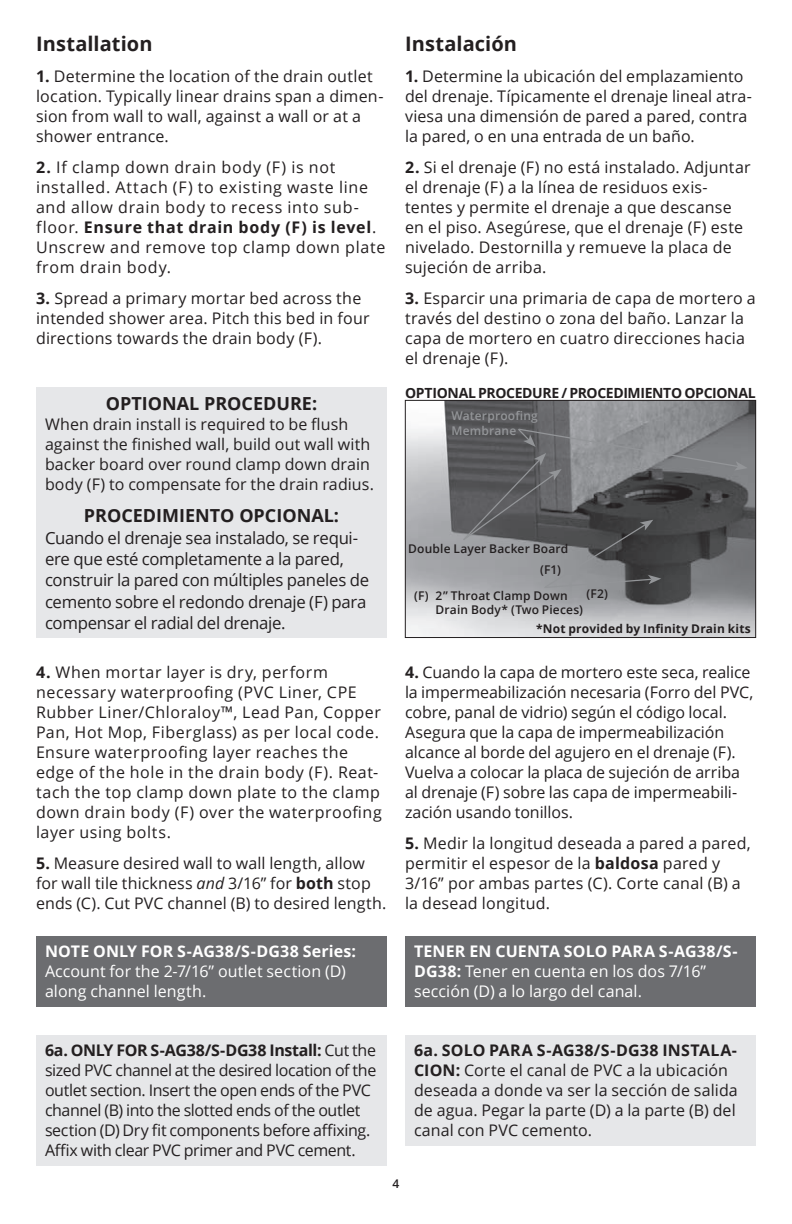
<style>
.page{position:relative;width:792px;height:1224px;background:#fff}
.page>*{position:absolute;margin:0;border:0;box-sizing:border-box;transform-origin:0 0}
.t1{font:700 20px "Open Sans";letter-spacing:.005em;color:#231f20}
.t2{font:700 18px "Open Sans";color:#231f20}
.t3{font:16.8px/21.4px "Open Sans";letter-spacing:-.015em;color:#231f20}
.t4{font:16px/20px "Open Sans";letter-spacing:.01em;color:#231f20}
.t5{font:16px/20px "Open Sans";letter-spacing:.035em;color:#231f20}
.t6{font:16px/20px "Open Sans";letter-spacing:-.025em;color:#231f20}
.t7{font:16px/20px "Open Sans";letter-spacing:.045em;color:#231f20}
.t8{font:16px/20px "Open Sans";letter-spacing:.005em;color:#fff}
.t9{font:700 16px "Open Sans";letter-spacing:.01em;color:#fff}
.t10{font:700 14px "Open Sans";letter-spacing:-.025em;color:#231f20}
.t11{font:600 12px/14.4px "Open Sans";letter-spacing:.015em;color:#231f20}
.t12{font:700 12px "Open Sans";letter-spacing:.015em;color:#231f20}
.t13{font:600 12px/14.4px "Open Sans";letter-spacing:.015em;color:#939598}
.s1{font-weight:700}
.s2{font-style:italic}
</style>
<div class="page">
<div style="left:36px;top:387px;width:351px;height:251px;background:#e6e7e9"></div>
<div style="left:405px;top:936px;width:351px;height:70px;background:#6c6d70"></div>
<div style="left:36px;top:936px;width:351px;height:70px;background:#6c6d70"></div>
<div style="left:36px;top:1035px;width:351px;height:130px;background:#e6e7e9"></div>
<div style="left:405px;top:1035px;width:351px;height:110px;background:#e6e7e9"></div>
<img style="left:407px;top:402px;width:347px;height:234px">
<div style="left:405px;top:400px;width:351px;height:238px;border:1px solid #231f20"></div>
<svg style="left:462px;top:427px;width:286px;height:162px;background:#696a6c"></svg>
<p class="t1" style="left:36px;top:30px;width:118px">Installation</p>
<p class="t4" style="left:36px;top:66px;width:349px"><span class="s1">1.</span> Determine the location of the drain outlet location. Typically linear drains span a dimen&shy;sion from wall to wall, against a wall or at a shower entrance.</p>
<p class="t7" style="left:36px;top:157px;width:351px"><span class="s1">2.</span> If clamp down drain body (F) is not installed. Attach (F) to existing waste line and allow drain body to recess into sub&shy;floor. <span class="s1">Ensure that drain body (F) is level</span>.<br>Unscrew and remove top clamp down plate from drain body.</p>
<p class="t4" style="left:36px;top:287px;width:335px"><span class="s1">3.</span> Spread a primary mortar bed across the intended shower area. Pitch this bed in four directions towards the drain body (F).</p>
<p class="t2" style="left:106px;top:391px;width:213px">OPTIONAL PROCEDURE:</p>
<p class="t4" style="left:45px;top:414px;width:330px">When drain install is required to be flush against the finished wall, build out wall with backer board over round clamp down drain body (F) to compensate for the drain radius.</p>
<p class="t2" style="left:84px;top:503px;width:257px">PROCEDIMIENTO OPCIONAL:</p>
<p class="t3" style="left:45px;top:526px;width:326px">Cuando el drenaje sea instalado, se requi&shy;ere que esté completamente a la pared, construir la pared con múltiples paneles de cemento sobre el redondo drenaje (F) para compensar el radial del drenaje.</p>
<p class="t5" style="left:36px;top:662px;width:347px"><span class="s1">4.</span> When mortar layer is dry, perform necessary waterproofing (PVC Liner, CPE Rubber Liner/Chloraloy™, Lead Pan, Copper Pan, Hot Mop, Fiberglass) as per local code.<br>Ensure waterproofing layer reaches the edge of the hole in the drain body (F). Reat&shy;tach the top clamp down plate to the clamp down drain body (F) over the waterproofing layer using bolts.</p>
<p class="t4" style="left:36px;top:853px;width:352px"><span class="s1">5.</span> Measure desired wall to wall length, allow for wall tile thickness <span class="s2">and</span> 3/16” for <span class="s1">both</span> stop ends (C). Cut PVC channel (B) to desired length.</p>
<p class="t9" style="left:45px;top:940px;width:313px">NOTE ONLY FOR S-AG38/S-DG38 Series:</p>
<p class="t8" style="left:45px;top:961px;width:303px">Account for the 2-7/16” outlet section (D) along channel length.</p>
<p class="t1" style="left:405px;top:30px;width:114px">Instalación</p>
<p class="t4" style="left:405px;top:66px;width:349px"><span class="s1">1.</span> Determine la ubicación del emplazamiento del drenaje. Típicamente el drenaje lineal atra&shy;viesa una dimensión de pared a pared, contra la pared, o en una entrada de un baño.</p>
<p class="t4" style="left:405px;top:157px;width:347px"><span class="s1">2.</span> Si el drenaje (F) no está instalado. Adjuntar el drenaje (F) a la línea de residuos exis&shy;tentes y permite el drenaje a que descanse en el piso. Asegúrese, que el drenaje (F) este nivelado. Destornilla y remueve la placa de sujeción de arriba.</p>
<p class="t4" style="left:405px;top:287px;width:352px"><span class="s1">3.</span> Esparcir una primaria de capa de mortero a través del destino o zona del baño. Lanzar la capa de mortero en cuatro direcciones hacia el drenaje (F).</p>
<p class="t10" style="left:405px;top:383px;width:352px">OPTIONAL PROCEDURE / PROCEDIMIENTO OPCIONAL</p>
<p class="t13" style="left:452px;top:408px;width:88px">Waterproofing<br>Membrane</p>
<p class="t11" style="left:408px;top:541px;width:162px">Double Layer Backer Board</p>
<p class="t11" style="left:436px;top:588px;width:149px;text-indent:-22px">(F) 2” Throat Clamp Down<br>Drain Body* (Two Pieces)</p>
<p class="t11" style="left:540px;top:562px;width:22px">(F1)</p>
<p class="t11" style="left:586px;top:586px;width:23px">(F2)</p>
<p class="t12" style="left:536px;top:620px;width:216px">*Not provided by Infinity Drain kits</p>
<p class="t4" style="left:405px;top:662px;width:350px"><span class="s1">4.</span> Cuando la capa de mortero este seca, realice la impermeabilización necesaria (Forro del PVC, cobre, panal de vidrio) según el código local.<br>Asegura que la capa de impermeabilización alcance al borde del agujero en el drenaje (F).<br>Vuelva a colocar la placa de sujeción de arriba al drenaje (F) sobre las capa de impermeabili&shy;zación usando tonillos.</p>
<p class="t4" style="left:405px;top:833px;width:347px"><span class="s1">5.</span> Medir la longitud deseada a pared a pared, permitir el espesor de la <span class="s1">baldosa</span> pared y 3/16” por ambas partes (C). Corte canal (B) a la desead longitud.</p>
<p class="t8" style="left:414px;top:941px;width:325px"><span class="s1">TENER EN CUENTA SOLO PARA S-AG38/S-<br>DG38:</span> Tener en cuenta en los dos 7/16” sección (D) a lo largo del canal.</p>
<p class="t6" style="left:45px;top:1040px;width:333px"><span class="s1">6a. ONLY FOR S-AG38/S-DG38 Install:</span> Cut the sized PVC channel at the desired location of the outlet section. Insert the open ends of the PVC channel (B) into the slotted ends of the outlet section (D) Dry fit components before affixing.<br>Affix with clear PVC primer and PVC cement.</p>
<p class="t4" style="left:414px;top:1040px;width:325px"><span class="s1">6a. SOLO PARA S-AG38/S-DG38 INSTALA-CION:</span> Corte el canal de PVC a la ubicación deseada a donde va ser la sección de salida de agua. Pegar la parte (D) a la parte (B) del canal con PVC cemento.</p>
<p class="t11" style="left:393px;top:1176px;width:8px">4</p>
</div>
